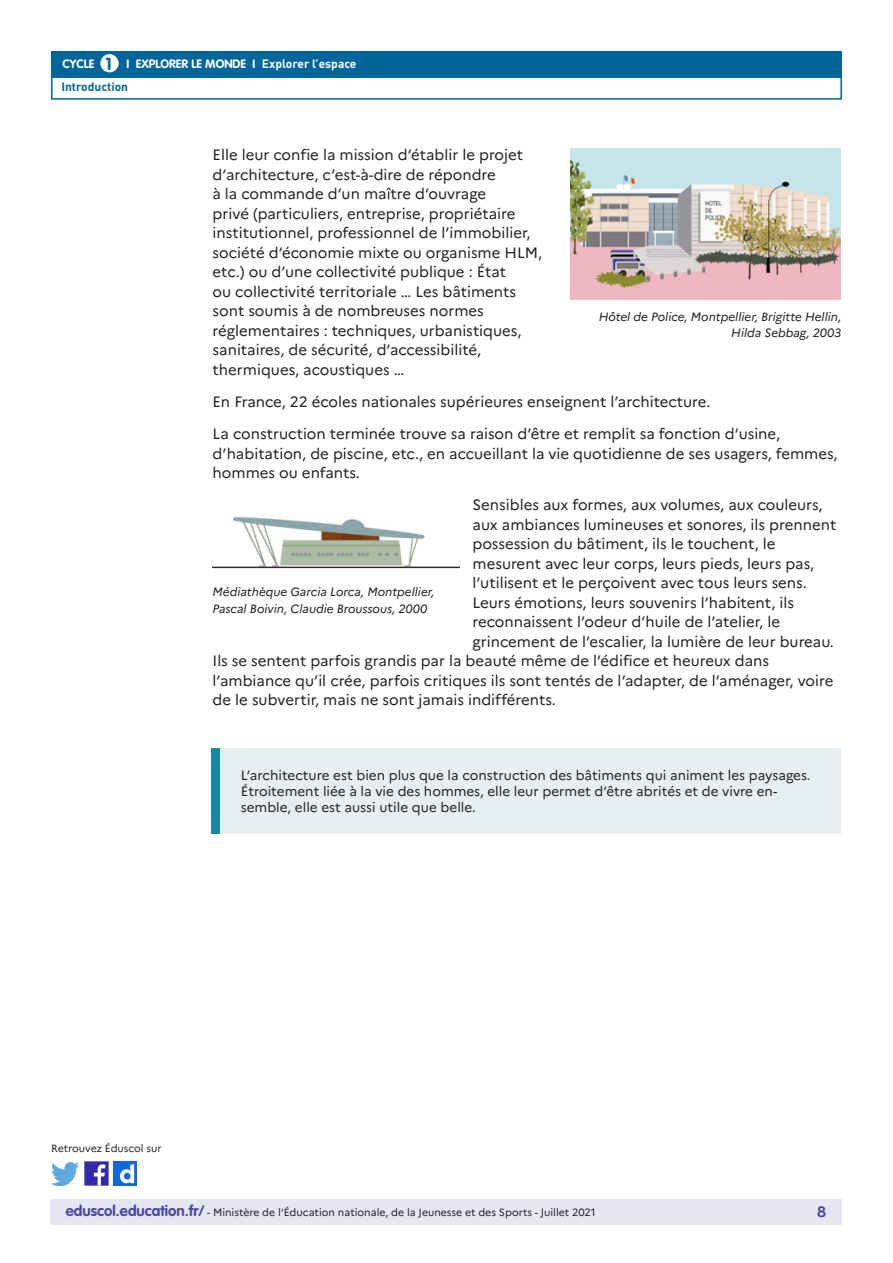
<style>
.page{position:relative;width:893px;height:1263px;background:#fff}
.page>*{position:absolute;margin:0;border:0;box-sizing:border-box;transform-origin:0 0}
.t1{font:700 17.25px "VAG Rounded Std";color:#00669a}
._06_Texte_courant{font:15px/19.5px "Marianne";color:#231f20}
.t2{font:700 15px "Marianne";color:#4a489e}
._01_Texte_info_conte{font:13.5px/16.2px "Marianne";color:#231f20}
._07_Texte_en_marge{font:italic 12px/16.5px "Marianne";color:#231f20;text-align:right}
.t3{font:700 12px "VAG Rounded Std";color:#fff}
.t4{font:700 12px "DIN Pro";color:#fff}
.t5{font:700 12px "DIN Pro";color:#00669a}
.t6{font:10.5px "Marianne";color:#231f20}
.s1{font-family:"VAG Rounded Std";font-weight:700;font-size:15px;color:#4a489e}
</style>
<div class="page">
<div style="left:50px;top:1199px;width:791px;height:26px;background:#e6e5f2"></div>
<div style="left:51px;top:51px;width:791px;height:27px;background:#00669a"></div>
<div style="left:100px;top:54px;width:19px;height:18px;background:#fff;border-radius:50%"></div>
<div style="left:51px;top:75px;width:791px;height:25px;border:2px solid #00669a"></div>
<img style="left:85px;top:1162px;width:23px;height:23px">
<img style="left:51px;top:1163px;width:28px;height:22px">
<img style="left:114px;top:1162px;width:23px;height:23px">
<img style="left:213px;top:516px;width:247px;height:53px">
<div style="left:211px;top:748px;width:629px;height:86px;background:#e6eef2"></div>
<div style="left:211px;top:748px;width:9px;height:86px;background:#16879f"></div>
<img style="left:570px;top:149px;width:270px;height:150px">
<p class="t1" style="left:106px;top:53px;width:8px">1</p>
<p class="t4" style="left:262px;top:56px;width:96px">Explorer l’espace</p>
<p class="t5" style="left:61px;top:79px;width:68px">Introduction</p>
<p class="t3" style="left:63px;top:57px;width:33px">CYCLE</p>
<p class="t3" style="left:127px;top:57px;width:130px">I EXPLORER LE MONDE I</p>
<p class="_06_Texte_courant" style="left:213px;top:145px;width:331px">Elle leur confie la mission d’établir le projet d’architecture, c’est-à-dire de répondre<br>à la commande d’un maître d’ouvrage<br>privé (particuliers, entreprise, propriétaire institutionnel, professionnel de l’immobilier, société d’économie mixte ou organisme HLM, etc.) ou d’une collectivité publique : État<br>ou collectivité territoriale … Les bâtiments sont soumis à de nombreuses normes réglementaires : techniques, urbanistiques, sanitaires, de sécurité, d’accessibilité, thermiques, acoustiques …</p>
<p class="_06_Texte_courant" style="left:213px;top:392px;width:499px">En France, 22 écoles nationales supérieures enseignent l’architecture.</p>
<p class="_06_Texte_courant" style="left:213px;top:424px;width:626px">La construction terminée trouve sa raison d’être et remplit sa fonction d’usine, d’habitation, de piscine, etc., en accueillant la vie quotidienne de ses usagers, femmes, hommes ou enfants.</p>
<p class="_06_Texte_courant" style="left:472px;top:495px;width:352px">Sensibles aux formes, aux volumes, aux couleurs,</p>
<p class="_06_Texte_courant" style="left:472px;top:515px;width:365px">aux ambiances lumineuses et sonores, ils prennent</p>
<p class="_06_Texte_courant" style="left:472px;top:534px;width:304px">possession du bâtiment, ils le touchent, le</p>
<p class="_06_Texte_courant" style="left:472px;top:554px;width:343px">mesurent avec leur corps, leurs pieds, leurs pas,</p>
<p class="_06_Texte_courant" style="left:472px;top:573px;width:336px">l’utilisent et le perçoivent avec tous leurs sens.</p>
<p class="_06_Texte_courant" style="left:472px;top:593px;width:323px">Leurs émotions, leurs souvenirs l’habitent, ils</p>
<p class="_06_Texte_courant" style="left:472px;top:612px;width:309px">reconnaissent l’odeur d’huile de l’atelier, le</p>
<p class="_06_Texte_courant" style="left:472px;top:632px;width:363px">grincement de l’escalier, la lumière de leur bureau.</p>
<p class="_06_Texte_courant" style="left:213px;top:651px;width:558px">Ils se sentent parfois grandis par la beauté même de l’édifice et heureux dans</p>
<p class="_06_Texte_courant" style="left:213px;top:671px;width:622px">l’ambiance qu’il crée, parfois critiques ils sont tentés de l’adapter, de l’aménager, voire</p>
<p class="_06_Texte_courant" style="left:213px;top:690px;width:345px">de le subvertir, mais ne sont jamais indifférents.</p>
<p class="_07_Texte_en_marge" style="left:599px;top:308px;width:244px">Hôtel de Police, Montpellier, Brigitte Hellin,<br>Hilda Sebbag, 2003</p>
<p class="_07_Texte_en_marge" style="left:213px;top:584px;width:223px">Médiathèque Garcia Lorca, Montpellier,</p>
<p class="_07_Texte_en_marge" style="left:213px;top:600px;width:216px">Pascal Boivin, Claudie Broussous, 2000</p>
<p class="_01_Texte_info_conte" style="left:241px;top:767px;width:571px">L’architecture est bien plus que la construction des bâtiments qui animent les paysages.<br>Étroitement liée à la vie des hommes, elle leur permet d’être abrités et de vivre en&shy;semble, elle est aussi utile que belle.</p>
<p class="t6" style="left:51px;top:1142px;width:112px">Retrouvez Éduscol sur</p>
<p class="t6" style="left:66px;top:1206px;width:531px"><span class="s1">eduscol.education.fr/</span> - Ministère de l’Éducation nationale, de la Jeunesse et des Sports - Juillet 2021</p>
<p class="t2" style="left:817px;top:1202px;width:10px">8</p>
</div>
